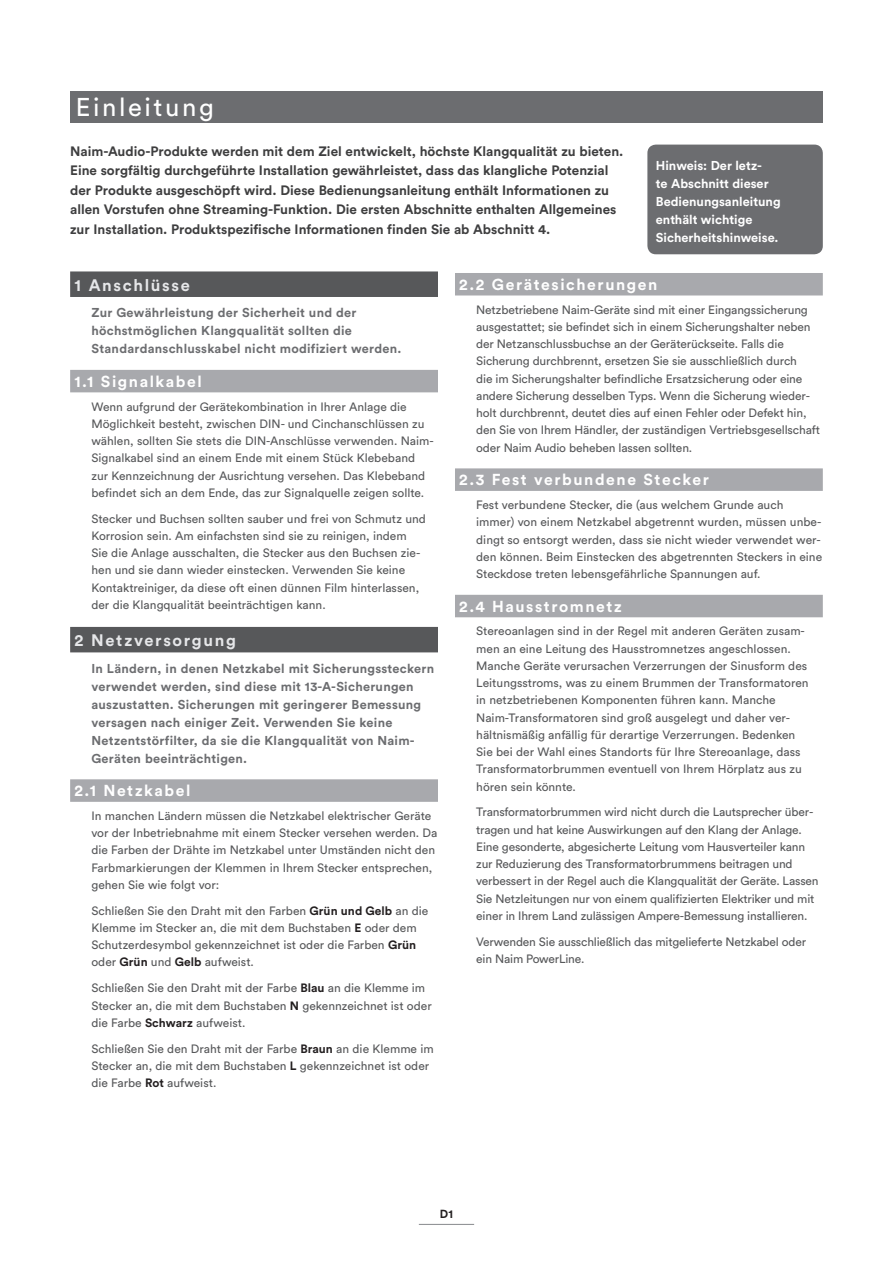
<style>
.page{position:relative;width:893px;height:1263px;background:#fff}
.page>*{position:absolute;margin:0;border:0;box-sizing:border-box;transform-origin:0 0}
.Banner{font:25.5px "Circular Std";letter-spacing:.1em;color:#fff}
.Bold_headers{font:700 16.5px "Circular Std";letter-spacing:.1em;color:#e6e7e9}
.Second_Section_Head{font:700 15.75px "Circular Std";letter-spacing:.1em;color:#fff}
.Main_Intro{font:700 13.5px/19.5px "Circular Std";color:#3e3e3f}
.Intro_Sub_Head{font:700 12.75px/18px "Circular Std";letter-spacing:.02em;color:#6c6d70}
.Intro_Text{font:700 12.75px/18px "Circular Std";color:#fff}
._2nd_Para{font:12px/17.2px "Circular Std";color:#57585a}
.t1{font:700 11.7px "Circular Std";color:#231f20}
.s1{font-weight:700;color:#231f20}
</style>
<div class="page">
<hr style="left:419px;top:1224px;width:55px;height:1px;background:#939598">
<div style="left:70px;top:91px;width:753px;height:32px;background:#6c6d70"></div>
<div style="left:70px;top:271px;width:368px;height:26px;background:#57585a"></div>
<div style="left:70px;top:370px;width:368px;height:22px;background:#a8a9ad"></div>
<div style="left:70px;top:627px;width:368px;height:25px;background:#57585a"></div>
<div style="left:70px;top:779px;width:368px;height:23px;background:#a8a9ad"></div>
<div style="left:455px;top:273px;width:368px;height:22px;background:#a8a9ad"></div>
<div style="left:455px;top:468px;width:368px;height:23px;background:#a8a9ad"></div>
<div style="left:455px;top:595px;width:368px;height:22px;background:#a8a9ad"></div>
<div style="left:647px;top:145px;width:176px;height:109px;background:#6c6d70;border-radius:9px"></div>
<p class="Banner" style="left:76px;top:92px;width:139px">Einleitung</p>
<p class="Main_Intro" style="left:70px;top:141px;width:555px">Naim-Audio-Produkte werden mit dem Ziel entwickelt, höchste Klangqualität zu bieten.<br>Eine sorgfältig durchgeführte Installation gewährleistet, dass das klangliche Potenzial der Produkte ausgeschöpft wird. Diese Bedienungsanleitung enthält Informationen zu allen Vorstufen ohne Streaming-Funktion. Die ersten Abschnitte enthalten Allgemeines zur Installation. Produktspezifische Informationen finden Sie ab Abschnitt 4.</p>
<p class="Intro_Text" style="left:656px;top:156px;width:126px">Hinweis: Der letz-<br>te Abschnitt dieser<br>Bedienungsanleitung enthält wichtige<br>Sicherheitshinweise.</p>
<p class="Bold_headers" style="left:74px;top:274px;width:117px">1 Anschlüsse</p>
<p class="Intro_Sub_Head" style="left:91px;top:303px;width:312px">Zur Gewährleistung der Sicherheit und der höchstmöglichen Klangqualität sollten die<br>Standardanschlusskabel nicht modifiziert werden.</p>
<p class="Second_Section_Head" style="left:74px;top:371px;width:129px">1.1 Signalkabel</p>
<p class="_2nd_Para" style="left:91px;top:397px;width:344px">Wenn aufgrund der Gerätekombination in Ihrer Anlage die Möglichkeit besteht, zwischen DIN- und Cinchanschlüssen zu wählen, sollten Sie stets die DIN-Anschlüsse verwenden. Naim-Signalkabel sind an einem Ende mit einem Stück Klebeband zur Kennzeichnung der Ausrichtung versehen. Das Klebeband befindet sich an dem Ende, das zur Signalquelle zeigen sollte.</p>
<p class="_2nd_Para" style="left:91px;top:509px;width:336px">Stecker und Buchsen sollten sauber und frei von Schmutz und Korrosion sein. Am einfachsten sind sie zu reinigen, indem Sie die Anlage ausschalten, die Stecker aus den Buchsen zie&shy;hen und sie dann wieder einstecken. Verwenden Sie keine Kontaktreiniger, da diese oft einen dünnen Film hinterlassen, der die Klangqualität beeinträchtigen kann.</p>
<p class="Bold_headers" style="left:74px;top:630px;width:163px">2 Netzversorgung</p>
<p class="Intro_Sub_Head" style="left:91px;top:659px;width:344px">In Ländern, in denen Netzkabel mit Sicherungssteckern verwendet werden, sind diese mit 13-A-Sicherungen auszustatten. Sicherungen mit geringerer Bemessung versagen nach einiger Zeit. Verwenden Sie keine Netzentstörfilter, da sie die Klangqualität von Naim-Geräten beeinträchtigen.</p>
<p class="Second_Section_Head" style="left:74px;top:781px;width:117px">2.1 Netzkabel</p>
<p class="_2nd_Para" style="left:91px;top:807px;width:347px">In manchen Ländern müssen die Netzkabel elektrischer Geräte vor der Inbetriebnahme mit einem Stecker versehen werden. Da die Farben der Drähte im Netzkabel unter Umständen nicht den Farbmarkierungen der Klemmen in Ihrem Stecker entsprechen, gehen Sie wie folgt vor:</p>
<p class="_2nd_Para" style="left:91px;top:902px;width:339px">Schließen Sie den Draht mit den Farben <span class="s1">Grün und Gelb</span> an die Klemme im Stecker an, die mit dem Buchstaben <span class="s1">E</span> oder dem Schutzerdesymbol gekennzeichnet ist oder die Farben <span class="s1">Grün </span>oder <span class="s1">Grün</span> und <span class="s1">Gelb</span> aufweist.</p>
<p class="_2nd_Para" style="left:91px;top:979px;width:342px">Schließen Sie den Draht mit der Farbe <span class="s1">Blau</span> an die Klemme im<br>Stecker an, die mit dem Buchstaben <span class="s1">N</span> gekennzeichnet ist oder die Farbe <span class="s1">Schwarz</span> aufweist.</p>
<p class="_2nd_Para" style="left:91px;top:1039px;width:344px">Schließen Sie den Draht mit der Farbe <span class="s1">Braun</span> an die Klemme im<br>Stecker an, die mit dem Buchstaben <span class="s1">L</span> gekennzeichnet ist oder die Farbe <span class="s1">Rot</span> aufweist.</p>
<p class="Second_Section_Head" style="left:459px;top:274px;width:200px">2.2 Gerätesicherungen</p>
<p class="_2nd_Para" style="left:476px;top:301px;width:345px">Netzbetriebene Naim-Geräte sind mit einer Eingangssicherung ausgestattet; sie befindet sich in einem Sicherungshalter neben der Netzanschlussbuchse an der Geräterückseite. Falls die Sicherung durchbrennt, ersetzen Sie sie ausschließlich durch<br>die im Sicherungshalter befindliche Ersatzsicherung oder eine andere Sicherung desselben Typs. Wenn die Sicherung wieder&shy;holt durchbrennt, deutet dies auf einen Fehler oder Defekt hin, den Sie von Ihrem Händler, der zuständigen Vertriebsgesellschaft oder Naim Audio beheben lassen sollten.</p>
<p class="Second_Section_Head" style="left:459px;top:470px;width:251px">2.3 Fest verbundene Stecker</p>
<p class="_2nd_Para" style="left:476px;top:496px;width:347px">Fest verbundene Stecker, die (aus welchem Grunde auch immer) von einem Netzkabel abgetrennt wurden, müssen unbe&shy;dingt so entsorgt werden, dass sie nicht wieder verwendet wer&shy;den können. Beim Einstecken des abgetrennten Steckers in eine Steckdose treten lebensgefährliche Spannungen auf.</p>
<p class="Second_Section_Head" style="left:459px;top:596px;width:164px">2.4 Hausstromnetz</p>
<p class="_2nd_Para" style="left:476px;top:622px;width:334px">Stereoanlagen sind in der Regel mit anderen Geräten zusam&shy;men an eine Leitung des Hausstromnetzes angeschlossen.<br>Manche Geräte verursachen Verzerrungen der Sinusform des Leitungsstroms, was zu einem Brummen der Transformatoren in netzbetriebenen Komponenten führen kann. Manche Naim-Transformatoren sind groß ausgelegt und daher ver&shy;hältnismäßig anfällig für derartige Verzerrungen. Bedenken Sie bei der Wahl eines Standorts für Ihre Stereoanlage, dass Transformatorbrummen eventuell von Ihrem Hörplatz aus zu hören sein könnte.</p>
<p class="_2nd_Para" style="left:476px;top:803px;width:344px">Transformatorbrummen wird nicht durch die Lautsprecher über&shy;tragen und hat keine Auswirkungen auf den Klang der Anlage.<br>Eine gesonderte, abgesicherte Leitung vom Hausverteiler kann zur Reduzierung des Transformatorbrummens beitragen und verbessert in der Regel auch die Klangqualität der Geräte. Lassen Sie Netzleitungen nur von einem qualifizierten Elektriker und mit einer in Ihrem Land zulässigen Ampere-Bemessung installieren.</p>
<p class="_2nd_Para" style="left:476px;top:933px;width:331px">Verwenden Sie ausschließlich das mitgelieferte Netzkabel oder ein Naim PowerLine.</p>
<p class="t1" style="left:440px;top:1207px;width:15px">D1</p>
</div>
